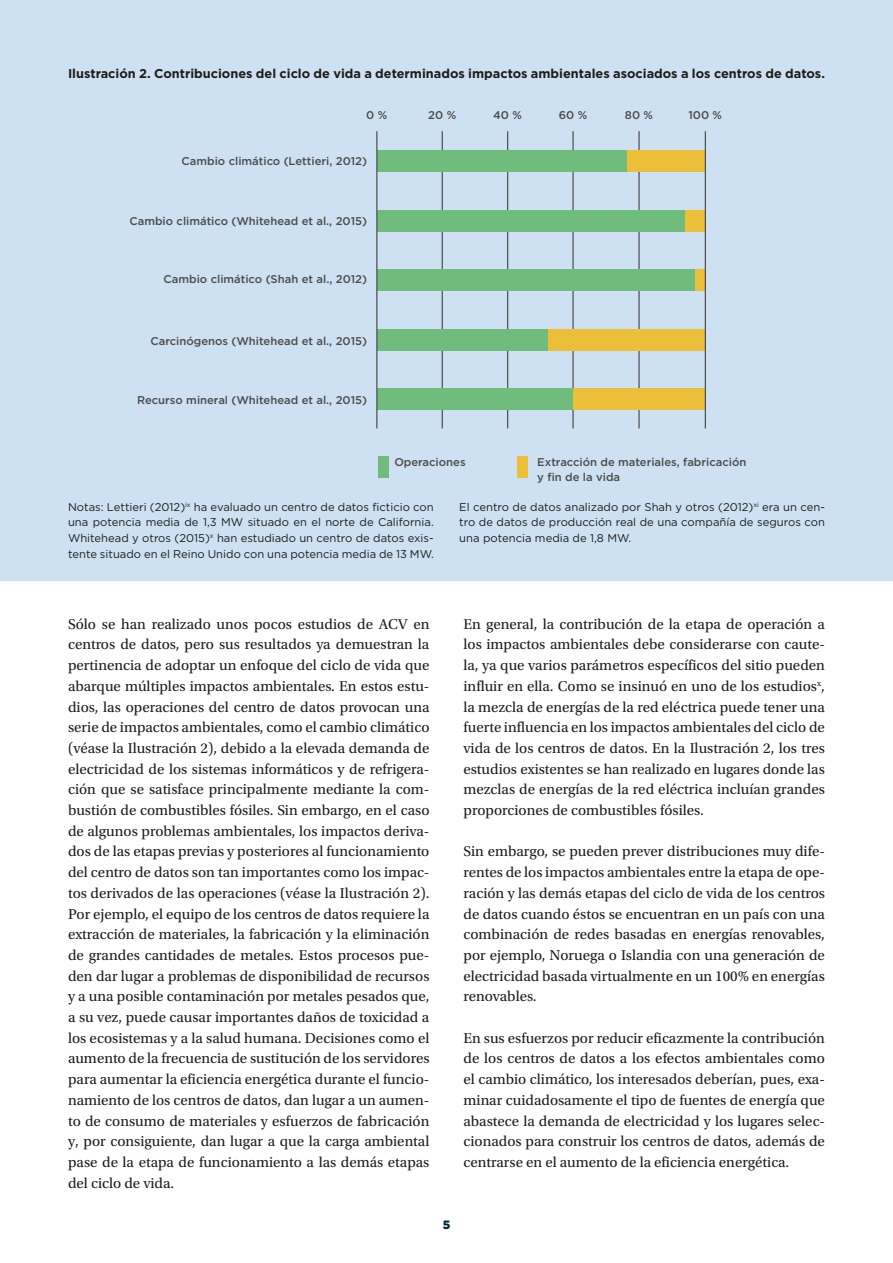
<style>
.page{position:relative;width:893px;height:1263px;background:#fff}
.page>*{position:absolute;margin:0;border:0;box-sizing:border-box;transform-origin:0 0}
.Brødtekst_1_ES{font:15px/20.7px "Utopia Std";color:#1d1d1b;text-align:justify}
.Figurrubrik{font:700 12.75px "Gotham";color:#1d1d1b}
.t1{font:900 12px "Gotham";color:#002636}
.Figur_tekst{font:11.25px/15.8px "Gotham";color:#1d1d1b;text-align:justify}
.t2{font:500 11.25px/14.2px "Gotham";color:#4b4b4a}
</style>
<div class="page">
<div style="left:0;top:0;width:893px;height:580px;background:#cee1f2"></div>
<hr style="left:442px;top:131px;width:1px;height:297px;background:#4b4b4a">
<hr style="left:507px;top:131px;width:1px;height:297px;background:#4b4b4a">
<hr style="left:572px;top:131px;width:2px;height:297px;background:#4b4b4a">
<hr style="left:638px;top:131px;width:2px;height:297px;background:#4b4b4a">
<div style="left:377px;top:150px;width:250px;height:22px;background:#70bc7c"></div>
<div style="left:377px;top:210px;width:308px;height:22px;background:#70bc7c"></div>
<div style="left:377px;top:269px;width:320px;height:22px;background:#70bc7c"></div>
<div style="left:377px;top:329px;width:173px;height:22px;background:#70bc7c"></div>
<div style="left:377px;top:388px;width:202px;height:22px;background:#70bc7c"></div>
<div style="left:627px;top:150px;width:78px;height:22px;background:#ebbf39"></div>
<div style="left:685px;top:210px;width:20px;height:22px;background:#ebbf39"></div>
<div style="left:695px;top:269px;width:10px;height:22px;background:#ebbf39"></div>
<div style="left:518px;top:456px;width:10px;height:22px;background:#ebbf39"></div>
<div style="left:378px;top:456px;width:10px;height:22px;background:#70bc7c"></div>
<div style="left:548px;top:329px;width:157px;height:22px;background:#ebbf39"></div>
<div style="left:573px;top:388px;width:132px;height:22px;background:#ebbf39"></div>
<hr style="left:376px;top:131px;width:1px;height:297px;background:#4b4b4a">
<hr style="left:705px;top:131px;width:1px;height:297px;background:#4b4b4a">
<p class="Figurrubrik" style="left:68px;top:65px;width:758px">Ilustración 2. Contribuciones del ciclo de vida a determinados impactos ambientales asociados a los centros de datos.</p>
<p class="t2" style="left:366px;top:107px;width:23px">0 %</p>
<p class="t2" style="left:428px;top:107px;width:29px">20 %</p>
<p class="t2" style="left:182px;top:153px;width:187px">Cambio climático (Lettieri, 2012)</p>
<p class="t2" style="left:129px;top:214px;width:239px">Cambio climático (Whitehead et al., 2015)</p>
<p class="t2" style="left:164px;top:272px;width:205px">Cambio climático (Shah et al., 2012)</p>
<p class="t2" style="left:150px;top:334px;width:218px">Carcinógenos (Whitehead et al., 2015)</p>
<p class="t2" style="left:137px;top:393px;width:232px">Recurso mineral (Whitehead et al., 2015)</p>
<p class="t2" style="left:493px;top:107px;width:30px">40 %</p>
<p class="t2" style="left:559px;top:107px;width:30px">60 %</p>
<p class="t2" style="left:625px;top:107px;width:30px">80 %</p>
<p class="t2" style="left:688px;top:107px;width:35px">100 %</p>
<p class="t2" style="left:394px;top:455px;width:73px">Operaciones</p>
<p class="t2" style="left:537px;top:455px;width:211px">Extracción de materiales, fabricación y fin de la vida</p>
<p class="Figur_tekst" style="left:68px;top:498px;width:367px">Notas: Lettieri (2012)<sup>ix</sup> ha evaluado un centro de datos ficticio con una potencia media de 1,3 MW situado en el norte de California.<br>Whitehead y otros (2015)<sup>x</sup> han estudiado un centro de datos exis&shy;tente situado en el Reino Unido con una potencia media de 13 MW.</p>
<p class="Figur_tekst" style="left:459px;top:498px;width:367px">El centro de datos analizado por Shah y otros (2012)<sup>xi</sup> era un cen&shy;tro de datos de producción real de una compañía de seguros con una potencia media de 1,8 MW.</p>
<p class="Brødtekst_1_ES" style="left:68px;top:614px;width:363px">Sólo se han realizado unos pocos estudios de ACV en centros de datos, pero sus resultados ya demuestran la pertinencia de adoptar un enfoque del ciclo de vida que abarque múltiples impactos ambientales. En estos estu&shy;dios, las operaciones del centro de datos provocan una serie de impactos ambientales, como el cambio climático (véase la Ilustración 2), debido a la elevada demanda de electricidad de los sistemas informáticos y de refrigera&shy;ción que se satisface principalmente mediante la com&shy;bustión de combustibles fósiles. Sin embargo, en el caso de algunos problemas ambientales, los impactos deriva&shy;dos de las etapas previas y posteriores al funcionamiento del centro de datos son tan importantes como los impac&shy;tos derivados de las operaciones (véase la Ilustración 2).<br>Por ejemplo, el equipo de los centros de datos requiere la extracción de materiales, la fabricación y la eliminación de grandes cantidades de metales. Estos procesos pue&shy;den dar lugar a problemas de disponibilidad de recursos y a una posible contaminación por metales pesados que, a su vez, puede causar importantes daños de toxicidad a los ecosistemas y a la salud humana. Decisiones como el aumento de la frecuencia de sustitución de los servidores para aumentar la eficiencia energética durante el funcio&shy;namiento de los centros de datos, dan lugar a un aumen&shy;to de consumo de materiales y esfuerzos de fabricación y, por consiguiente, dan lugar a que la carga ambiental pase de la etapa de funcionamiento a las demás etapas del ciclo de vida.</p>
<p class="Brødtekst_1_ES" style="left:463px;top:614px;width:363px">En general, la contribución de la etapa de operación a los impactos ambientales debe considerarse con caute&shy;la, ya que varios parámetros específicos del sitio pueden influir en ella. Como se insinuó en uno de los estudios<sup>x</sup>, la mezcla de energías de la red eléctrica puede tener una fuerte influencia en los impactos ambientales del ciclo de vida de los centros de datos. En la Ilustración 2, los tres estudios existentes se han realizado en lugares donde las mezclas de energías de la red eléctrica incluían grandes proporciones de combustibles fósiles.</p>
<p class="Brødtekst_1_ES" style="left:463px;top:841px;width:363px">Sin embargo, se pueden prever distribuciones muy dife&shy;rentes de los impactos ambientales entre la etapa de ope&shy;ración y las demás etapas del ciclo de vida de los centros de datos cuando éstos se encuentran en un país con una combinación de redes basadas en energías renovables, por ejemplo, Noruega o Islandia con una generación de electricidad basada virtualmente en un 100% en energías renovables.</p>
<p class="Brødtekst_1_ES" style="left:463px;top:1028px;width:363px">En sus esfuerzos por reducir eficazmente la contribución de los centros de datos a los efectos ambientales como el cambio climático, los interesados deberían, pues, exa&shy;minar cuidadosamente el tipo de fuentes de energía que abastece la demanda de electricidad y los lugares selec&shy;cionados para construir los centros de datos, además de centrarse en el aumento de la eficiencia energética.</p>
<p class="t1" style="left:443px;top:1216px;width:9px">5</p>
</div>
